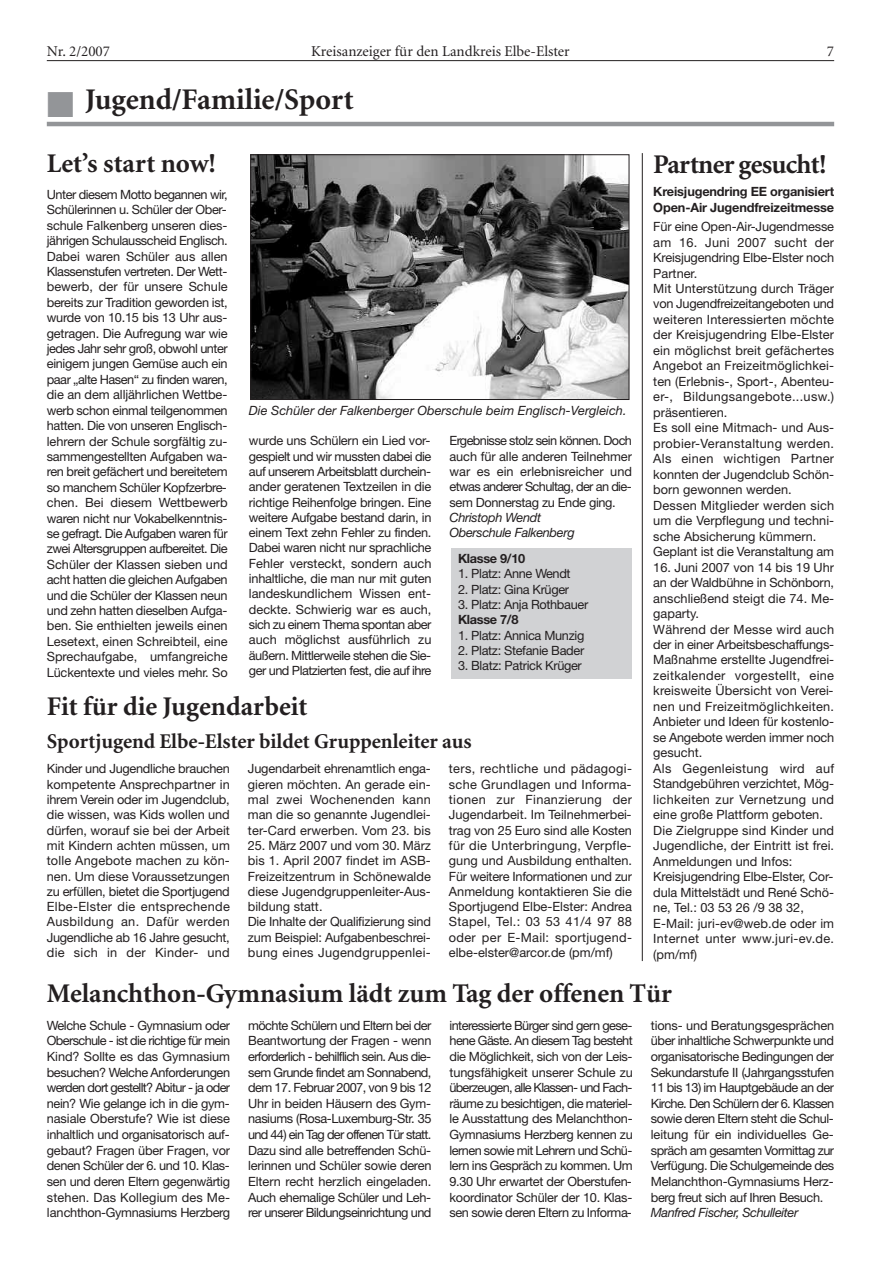
<style>
.page{position:relative;width:881px;height:1263px;background:#fff}
.page>*{position:absolute;margin:0;border:0;box-sizing:border-box;transform-origin:0 0}
.t1{font:700 30px "Minion";color:#231f20}
.t2{font:700 27px "Minion";color:#231f20}
.t3{font:700 27px "Minion";letter-spacing:-.025em;color:#231f20}
.t4{font:700 21px "Minion";color:#231f20}
.t5{font:15px "Minion";color:#231f20}
.t6{font:12.75px/15.5px "Helvetica Neue LT";color:#231f20;text-align:justify}
.t7{font:12.75px "Helvetica Neue LT";letter-spacing:-.025em;color:#231f20}
.t8{font:700 12.75px/15.5px "Helvetica Neue LT";letter-spacing:-.01em;color:#231f20}
.t9{font:italic 12.75px/15.3px "Helvetica Neue LT";letter-spacing:-.025em;color:#231f20}
.t10{font:italic 12.75px "Helvetica Neue LT";color:#231f20}
.s1{color:#939598}
</style>
<div class="page">
<div style="left:451px;top:548px;width:180px;height:131px;background:#d1d2d4"></div>
<hr style="left:47px;top:60px;width:786px;height:1px;background:#231f20">
<hr style="left:47px;top:122px;width:786px;height:4px;background:#939598">
<hr style="left:641px;top:153px;width:1px;height:808px;background:#231f20">
<img style="left:252px;top:156px;width:375px;height:242px">
<div style="left:250px;top:154px;width:379px;height:246px;border:1px solid #231f20"></div>
<p class="t5" style="left:47px;top:46px;width:65px">Nr. 2/2007</p>
<p class="t5" style="left:311px;top:45px;width:260px">Kreisanzeiger für den Landkreis Elbe-Elster</p>
<p class="t5" style="left:826px;top:46px;width:9px">7</p>
<h1 class="t1" style="left:47px;top:87px;width:308px"><span class="s1">■</span> Jugend/Familie/Sport</h1>
<h2 class="t3" style="left:653px;top:154px;width:175px">Partner gesucht!</h2>
<p class="t8" style="left:653px;top:185px;width:182px">Kreisjugendring EE organisiert<br>Open-Air Jugendfreizeitmesse</p>
<p class="t6" style="left:653px;top:220px;width:182px;text-align:left">Für eine Open-Air-Jugendmesse am 16. Juni 2007 sucht der<br>Kreisjugendring Elbe-Elster noch<br>Partner.<br>Mit Unterstützung durch Träger von Jugendfreizeitangeboten und weiteren Interessierten möchte der Kreisjugendring Elbe-Elster ein möglichst breit gefächertes<br>Angebot an Freizeitmöglichkei&shy;ten (Erlebnis-, Sport-, Abenteu&shy;er-, Bildungsangebote...usw.) präsentieren.<br>Es soll eine Mitmach- und Aus&shy;probier-Veranstaltung werden.<br>Als einen wichtigen Partner konnten der Jugendclub Schön&shy;born gewonnen werden.<br>Dessen Mitglieder werden sich um die Verpflegung und techni&shy;sche Absicherung kümmern.<br>Geplant ist die Veranstaltung am</p>
<p class="t6" style="left:653px;top:560px;width:182px;text-align:left">16. Juni 2007 von 14 bis 19 Uhr an der Waldbühne in Schönborn, anschließend steigt die 74. Me&shy;gaparty.<br>Während der Messe wird auch der in einer Arbeitsbeschaffungs-<br>Maßnahme erstellte Jugendfrei&shy;zeitkalender vorgestellt, eine kreisweite Übersicht von Verei&shy;nen und Freizeitmöglichkeiten.<br>Anbieter und Ideen für kostenlo&shy;se Angebote werden immer noch gesucht.<br>Als Gegenleistung wird auf<br>Standgebühren verzichtet, Mög&shy;lichkeiten zur Vernetzung und eine große Plattform geboten.<br>Die Zielgruppe sind Kinder und<br>Jugendliche, der Eintritt ist frei.<br>Anmeldungen und Infos:<br>Kreisjugendring Elbe-Elster, Cor&shy;dula Mittelstädt und René Schö&shy;ne, Tel.: 03 53 26 /9 38 32,<br>E-Mail: juri-ev@web.de oder im<br>Internet unter www.juri-ev.de. (pm/mf)</p>
<h2 class="t2" style="left:47px;top:153px;width:170px">Let’s start now!</h2>
<p class="t6" style="left:47px;top:188px;width:182px">Unter diesem Motto begannen wir, Schülerinnen u. Schüler der Ober&shy;schule Falkenberg unseren dies&shy;jährigen Schulausscheid Englisch.<br>Dabei waren Schüler aus allen Klassenstufen vertreten. Der Wett&shy;bewerb, der für unsere Schule bereits zur Tradition geworden ist, wurde von 10.15 bis 13 Uhr aus&shy;getragen. Die Aufregung war wie jedes Jahr sehr groß, obwohl unter einigem jungen Gemüse auch ein paar „alte Hasen“ zu finden waren, die an dem alljährlichen Wettbe&shy;werb schon einmal teilgenommen hatten. Die von unseren Englisch&shy;lehrern der Schule sorgfältig zu&shy;sammengestellten Aufgaben wa&shy;ren breit gefächert und bereitetem so manchem Schüler Kopfzerbre&shy;chen. Bei diesem Wettbewerb waren nicht nur Vokabelkenntnis&shy;se gefragt. Die Aufgaben waren für zwei Altersgruppen aufbereitet. Die Schüler der Klassen sieben und acht hatten die gleichen Aufgaben und die Schüler der Klassen neun und zehn hatten dieselben Aufga&shy;ben. Sie enthielten jeweils einen Lesetext, einen Schreibteil, eine Sprechaufgabe, umfangreiche Lückentexte und vieles mehr. So</p>
<h2 class="t2" style="left:47px;top:696px;width:262px">Fit für die Jugendarbeit</h2>
<h3 class="t4" style="left:47px;top:733px;width:426px">Sportjugend Elbe-Elster bildet Gruppenleiter aus</h3>
<p class="t6" style="left:47px;top:762px;width:184px">Kinder und Jugendliche brauchen kompetente Ansprechpartner in ihrem Verein oder im Jugendclub, die wissen, was Kids wollen und dürfen, worauf sie bei der Arbeit mit Kindern achten müssen, um tolle Angebote machen zu kön&shy;nen. Um diese Voraussetzungen zu erfüllen, bietet die Sportjugend Elbe-Elster die entsprechende Ausbildung an. Dafür werden Jugendliche ab 16 Jahre gesucht, die sich in der Kinder- und</p>
<p class="t6" style="left:248px;top:762px;width:184px">Jugendarbeit ehrenamtlich enga&shy;gieren möchten. An gerade ein&shy;mal zwei Wochenenden kann man die so genannte Jugendlei&shy;ter-Card erwerben. Vom 23. bis</p>
<p class="t10" style="left:249px;top:406px;width:379px">Die Schüler der Falkenberger Oberschule beim Englisch-Vergleich.</p>
<p class="t6" style="left:249px;top:434px;width:184px">wurde uns Schülern ein Lied vor&shy;gespielt und wir mussten dabei die auf unserem Arbeitsblatt durchein&shy;ander geratenen Textzeilen in die richtige Reihenfolge bringen. Eine weitere Aufgabe bestand darin, in einem Text zehn Fehler zu finden.<br>Dabei waren nicht nur sprachliche Fehler versteckt, sondern auch inhaltliche, die man nur mit guten landeskundlichem Wissen ent&shy;deckte. Schwierig war es auch, sich zu einem Thema spontan aber auch möglichst ausführlich zu äußern. Mittlerweile stehen die Sie&shy;ger und Platzierten fest, die auf ihre</p>
<p class="t6" style="left:449px;top:434px;width:184px">Ergebnisse stolz sein können. Doch auch für alle anderen Teilnehmer war es ein erlebnisreicher und etwas anderer Schultag, der an die&shy;sem Donnerstag zu Ende ging.</p>
<p class="t9" style="left:449px;top:511px;width:127px">Christoph Wendt<br>Oberschule Falkenberg</p>
<p class="t8" style="left:458px;top:552px;width:69px">Klasse 9/10</p>
<p class="t7" style="left:458px;top:569px;width:114px">1. Platz: Anne Wendt</p>
<p class="t7" style="left:458px;top:584px;width:113px">2. Platz: Gina Krüger</p>
<p class="t7" style="left:458px;top:600px;width:132px">3. Platz: Anja Rothbauer</p>
<p class="t8" style="left:458px;top:613px;width:62px">Klasse 7/8</p>
<p class="t7" style="left:458px;top:630px;width:128px">1. Platz: Annica Munzig</p>
<p class="t7" style="left:458px;top:646px;width:128px">2. Platz: Stefanie Bader</p>
<p class="t7" style="left:458px;top:661px;width:125px">3. Blatz: Patrick Krüger</p>
<p class="t6" style="left:449px;top:762px;width:184px">ters, rechtliche und pädagogi&shy;sche Grundlagen und Informa&shy;tionen zur Finanzierung der Jugendarbeit. Im Teilnehmerbei&shy;trag von 25 Euro sind alle Kosten für die Unterbringung, Verpfle&shy;gung und Ausbildung enthalten.<br>Für weitere Informationen und zur Anmeldung kontaktieren Sie die Sportjugend Elbe-Elster: Andrea Stapel, Tel.: 03 53 41/4 97 88 oder per E-Mail: sportjugend&shy;elbe-elster@arcor.de (pm/mf)</p>
<h2 class="t2" style="left:47px;top:982px;width:626px">Melanchthon-Gymnasium lädt zum Tag der offenen Tür</h2>
<p class="t6" style="left:47px;top:1018px;width:185px">Welche Schule - Gymnasium oder Oberschule - ist die richtige für mein Kind? Sollte es das Gymnasium besuchen? Welche Anforderungen werden dort gestellt? Abitur - ja oder nein? Wie gelange ich in die gym&shy;nasiale Oberstufe? Wie ist diese inhaltlich und organisatorisch auf&shy;gebaut? Fragen über Fragen, vor denen Schüler der 6. und 10. Klas&shy;sen und deren Eltern gegenwärtig stehen. Das Kollegium des Me&shy;lanchthon-Gymnasiums Herzberg</p>
<p class="t6" style="left:248px;top:1018px;width:185px">möchte Schülern und Eltern bei der Beantwortung der Fragen - wenn erforderlich - behilflich sein. Aus die&shy;sem Grunde findet am Sonnabend, dem 17. Februar 2007, von 9 bis 12<br>Uhr in beiden Häusern des Gym&shy;nasiums (Rosa-Luxemburg-Str. 35 und 44) ein Tag der offenen Tür statt.<br>Dazu sind alle betreffenden Schü&shy;lerinnen und Schüler sowie deren Eltern recht herzlich eingeladen.<br>Auch ehemalige Schüler und Leh&shy;rer unserer Bildungseinrichtung und</p>
<p class="t6" style="left:449px;top:1018px;width:185px">interessierte Bürger sind gern gese&shy;hene Gäste. An diesem Tag besteht die Möglichkeit, sich von der Leis&shy;tungsfähigkeit unserer Schule zu überzeugen, alle Klassen- und Fach&shy;räume zu besichtigen, die materiel&shy;le Ausstattung des Melanchthon-Gymnasiums Herzberg kennen zu lernen sowie mit Lehrern und Schü&shy;lern ins Gespräch zu kommen. Um 9.30 Uhr erwartet der Oberstufen&shy;koordinator Schüler der 10. Klas&shy;sen sowie deren Eltern zu Informa-</p>
<p class="t6" style="left:650px;top:1018px;width:185px">tions- und Beratungsgesprächen über inhaltliche Schwerpunkte und organisatorische Bedingungen der Sekundarstufe II (Jahrgangsstufen 11 bis 13) im Hauptgebäude an der Kirche. Den Schülern der 6. Klassen sowie deren Eltern steht die Schul&shy;leitung für ein individuelles Ge&shy;spräch am gesamten Vormittag zur Verfügung. Die Schulgemeinde des Melanchthon-Gymnasiums Herz&shy;berg freut sich auf Ihren Besuch.</p>
<p class="t6" style="left:248px;top:839px;width:184px;text-align:left">25. März 2007 und vom 30. März bis 1. April 2007 findet im ASB-<br>Freizeitzentrum in Schönewalde diese Jugendgruppenleiter-Aus&shy;bildung statt.<br>Die Inhalte der Qualifizierung sind zum Beispiel: Aufgabenbeschrei&shy;bung eines Jugendgruppenlei-</p>
<p class="t9" style="left:650px;top:1206px;width:149px">Manfred Fischer, Schulleiter</p>
</div>
